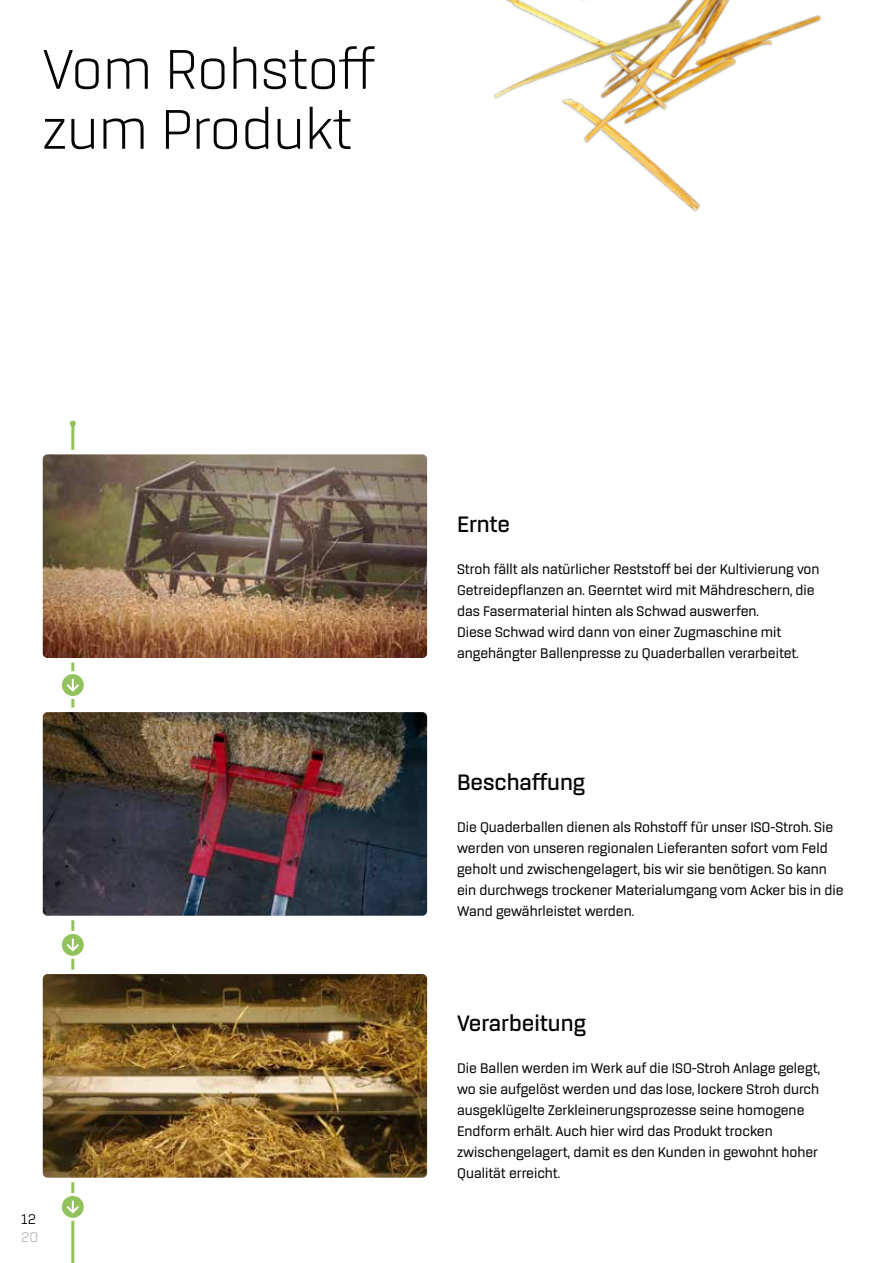
<style>
.page{position:relative;width:893px;height:1263px;background:#fff}
.page>*{position:absolute;margin:0;border:0;box-sizing:border-box;transform-origin:0 0}
.t1{font:300 60px/60px "Rogan";color:#040505}
.t2{font:600 24px "Rogan";color:#040505}
.t3{font:500 15px/21px "Rogan";color:#040505}
.t4{font:15px "Rogan";color:#000}
.t5{font:15px "Rogan";color:#b8b8b8}
</style>
<div class="page">
<hr style="left:71px;top:424px;width:3px;height:839px;background:#92c25b">
<svg style="left:70px;top:421px;width:6px;height:6px"></svg>
<img style="left:43px;top:455px;width:384px;height:202px">
<div style="left:38px;top:450px;width:394px;height:212px;border:4px solid #fff;border-radius:7px"></div>
<img style="left:43px;top:713px;width:384px;height:202px">
<div style="left:38px;top:708px;width:394px;height:212px;border:4px solid #fff;border-radius:7px"></div>
<img style="left:43px;top:974px;width:384px;height:203px">
<div style="left:38px;top:969px;width:394px;height:213px;border:4px solid #fff;border-radius:7px"></div>
<img style="left:494px;top:0;width:327px;height:212px">
<svg style="left:63px;top:675px;width:20px;height:20px"></svg>
<div style="left:59px;top:671px;width:28px;height:28px;border:3px solid #fff;border-radius:50%"></div>
<svg style="left:63px;top:935px;width:20px;height:20px"></svg>
<div style="left:59px;top:931px;width:28px;height:28px;border:3px solid #fff;border-radius:50%"></div>
<svg style="left:63px;top:1197px;width:20px;height:20px"></svg>
<div style="left:59px;top:1193px;width:28px;height:28px;border:3px solid #fff;border-radius:50%"></div>
<h1 class="t1" style="left:43px;top:40px;width:334px">Vom Rohstoff zum Produkt</h1>
<p class="t4" style="left:21px;top:1210px;width:16px">12</p>
<p class="t5" style="left:21px;top:1228px;width:19px">20</p>
<h2 class="t2" style="left:457px;top:511px;width:54px">Ernte</h2>
<p class="t3" style="left:457px;top:559px;width:364px">Stroh fällt als natürlicher Reststoff bei der Kultivierung von Getreidepflanzen an. Geerntet wird mit Mähdreschern, die das Fasermaterial hinten als Schwad auswerfen.<br>Diese Schwad wird dann von einer Zugmaschine mit angehängter Ballenpresse zu Quaderballen verarbeitet.</p>
<h2 class="t2" style="left:457px;top:768px;width:130px">Beschaffung</h2>
<p class="t3" style="left:457px;top:816px;width:388px">Die Quaderballen dienen als Rohstoff für unser ISO-Stroh. Sie werden von unseren regionalen Lieferanten sofort vom Feld geholt und zwischengelagert, bis wir sie benötigen. So kann ein durchwegs trockener Materialumgang vom Acker bis in die Wand gewährleistet werden.</p>
<h2 class="t2" style="left:457px;top:1010px;width:130px">Verarbeitung</h2>
<p class="t3" style="left:457px;top:1058px;width:364px">Die Ballen werden im Werk auf die ISO-Stroh Anlage gelegt, wo sie aufgelöst werden und das lose, lockere Stroh durch ausgeklügelte Zerkleinerungsprozesse seine homogene Endform erhält. Auch hier wird das Produkt trocken zwischengelagert, damit es den Kunden in gewohnt hoher Qualität erreicht.</p>
</div>
